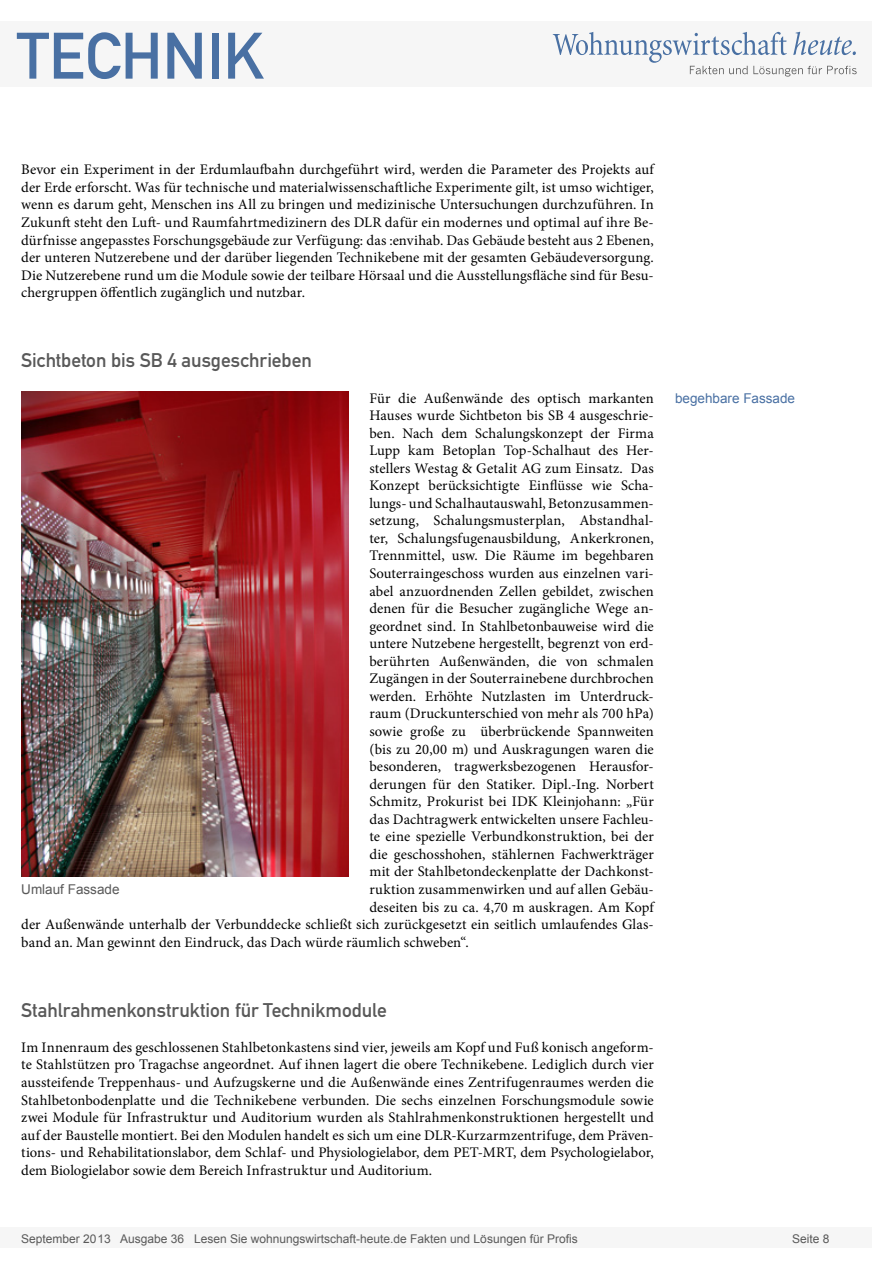
<style>
.page{position:relative;width:893px;height:1263px;background:#fff}
.page>*{position:absolute;margin:0;border:0;box-sizing:border-box;transform-origin:0 0}
.t1{font:64.5px "DIN Mittelschrift";color:#4970a3}
.Überschrift_Grau{font:19.5px "DIN Mittelschrift";letter-spacing:-.005em;color:#595959}
.Fließtext_erste_Zeil{font:14.7px/17.5px "Minion Pro";letter-spacing:.005em;color:#000;text-align:justify}
.Info{font:13.5px "Arial";color:#4970a3}
.Bildunterschrift{font:13.5px "Arial";color:#595959}
.t2{font:12px "Arial";color:#595959}
</style>
<div class="page">
<div style="left:0;top:1227px;width:872px;height:20px;background:#f6f6f6"></div>
<div style="left:0;top:21px;width:872px;height:66px;background:#f6f6f6"></div>
<svg style="left:553px;top:32px;width:304px;height:45px"></svg>
<img style="left:21px;top:392px;width:327px;height:484px">
<h1 class="t1" style="left:17px;top:18px;width:249px">TECHNIK</h1>
<p class="Fließtext_erste_Zeil" style="left:21px;top:161px;width:634px">Bevor ein Experiment in der Erdumlaufbahn durchgeführt wird, werden die Parameter des Projekts auf der Erde erforscht. Was für technische und materialwissenschaftliche Experimente gilt, ist umso wichtiger, wenn es darum geht, Menschen ins All zu bringen und medizinische Untersuchungen durchzuführen. In Zukunft steht den Luft- und Raumfahrtmedizinern des DLR dafür ein modernes und optimal auf ihre Be&shy;dürfnisse angepasstes Forschungsgebäude zur Verfügung: das :envihab. Das Gebäude besteht aus 2 Ebenen, der unteren Nutzerebene und der darüber liegenden Technikebene mit der gesamten Gebäudeversorgung.<br>Die Nutzerebene rund um die Module sowie der teilbare Hörsaal und die Ausstellungsfläche sind für Besu&shy;chergruppen öffentlich zugänglich und nutzbar.</p>
<p class="Überschrift_Grau" style="left:21px;top:349px;width:292px">Sichtbeton bis SB 4 ausgeschrieben</p>
<p class="Fließtext_erste_Zeil" style="left:369px;top:389px;width:286px">Für die Außenwände des optisch markanten</p>
<p class="Fließtext_erste_Zeil" style="left:369px;top:407px;width:286px">Hauses wurde Sichtbeton bis SB 4 ausgeschrie-</p>
<p class="Fließtext_erste_Zeil" style="left:369px;top:424px;width:286px">ben. Nach dem Schalungskonzept der Firma</p>
<p class="Fließtext_erste_Zeil" style="left:369px;top:442px;width:286px">Lupp kam Betoplan Top-Schalhaut des Her-</p>
<p class="Fließtext_erste_Zeil" style="left:369px;top:459px;width:286px">stellers Westag &amp; Getalit AG zum Einsatz. Das</p>
<p class="Fließtext_erste_Zeil" style="left:369px;top:477px;width:286px">Konzept berücksichtigte Einflüsse wie Scha-</p>
<p class="Fließtext_erste_Zeil" style="left:369px;top:494px;width:286px">lungs- und Schalhautauswahl, Betonzusammen-</p>
<p class="Fließtext_erste_Zeil" style="left:369px;top:512px;width:286px">setzung, Schalungsmusterplan, Abstandhal-</p>
<p class="Fließtext_erste_Zeil" style="left:369px;top:529px;width:286px">ter, Schalungsfugenausbildung, Ankerkronen,</p>
<p class="Fließtext_erste_Zeil" style="left:369px;top:547px;width:286px">Trennmittel, usw. Die Räume im begehbaren</p>
<p class="Fließtext_erste_Zeil" style="left:369px;top:565px;width:286px">Souterraingeschoss wurden aus einzelnen vari-</p>
<p class="Fließtext_erste_Zeil" style="left:369px;top:582px;width:286px">abel anzuordnenden Zellen gebildet, zwischen</p>
<p class="Fließtext_erste_Zeil" style="left:369px;top:600px;width:286px">denen für die Besucher zugängliche Wege an-</p>
<p class="Fließtext_erste_Zeil" style="left:369px;top:617px;width:286px">geordnet sind. In Stahlbetonbauweise wird die</p>
<p class="Fließtext_erste_Zeil" style="left:369px;top:635px;width:286px">untere Nutzebene hergestellt, begrenzt von erd-</p>
<p class="Fließtext_erste_Zeil" style="left:369px;top:652px;width:286px">berührten Außenwänden, die von schmalen</p>
<p class="Fließtext_erste_Zeil" style="left:369px;top:670px;width:286px">Zugängen in der Souterrainebene durchbrochen</p>
<p class="Fließtext_erste_Zeil" style="left:369px;top:687px;width:286px">werden. Erhöhte Nutzlasten im Unterdruck-</p>
<p class="Fließtext_erste_Zeil" style="left:369px;top:705px;width:286px">raum (Druckunterschied von mehr als 700 hPa)</p>
<p class="Fließtext_erste_Zeil" style="left:369px;top:723px;width:286px">sowie große zu überbrückende Spannweiten</p>
<p class="Fließtext_erste_Zeil" style="left:369px;top:740px;width:286px">(bis zu 20,00 m) und Auskragungen waren die</p>
<p class="Fließtext_erste_Zeil" style="left:369px;top:758px;width:286px">besonderen, tragwerksbezogenen Herausfor-</p>
<p class="Fließtext_erste_Zeil" style="left:369px;top:775px;width:286px">derungen für den Statiker. Dipl.-Ing. Norbert</p>
<p class="Fließtext_erste_Zeil" style="left:369px;top:793px;width:286px">Schmitz, Prokurist bei IDK Kleinjohann: „Für</p>
<p class="Fließtext_erste_Zeil" style="left:369px;top:810px;width:286px">das Dachtragwerk entwickelten unsere Fachleu-</p>
<p class="Fließtext_erste_Zeil" style="left:369px;top:828px;width:286px">te eine spezielle Verbundkonstruktion, bei der</p>
<p class="Fließtext_erste_Zeil" style="left:369px;top:845px;width:286px">die geschosshohen, stählernen Fachwerkträger</p>
<p class="Fließtext_erste_Zeil" style="left:369px;top:863px;width:286px">mit der Stahlbetondeckenplatte der Dachkonst-</p>
<p class="Fließtext_erste_Zeil" style="left:369px;top:880px;width:286px">ruktion zusammenwirken und auf allen Gebäu-</p>
<p class="Fließtext_erste_Zeil" style="left:369px;top:898px;width:286px">deseiten bis zu ca. 4,70 m auskragen. Am Kopf</p>
<p class="Fließtext_erste_Zeil" style="left:21px;top:916px;width:634px">der Außenwände unterhalb der Verbunddecke schließt sich zurückgesetzt ein seitlich umlaufendes Glas-</p>
<p class="Fließtext_erste_Zeil" style="left:21px;top:933px;width:449px">band an. Man gewinnt den Eindruck, das Dach würde räumlich schweben“.</p>
<p class="Bildunterschrift" style="left:21px;top:880px;width:100px">Umlauf Fassade</p>
<p class="Info" style="left:675px;top:389px;width:122px">begehbare Fassade</p>
<p class="Überschrift_Grau" style="left:21px;top:998px;width:367px">Stahlrahmenkonstruktion für Technikmodule</p>
<p class="Fließtext_erste_Zeil" style="left:21px;top:1038px;width:634px">Im Innenraum des geschlossenen Stahlbetonkastens sind vier, jeweils am Kopf und Fuß konisch angeform&shy;te Stahlstützen pro Tragachse angeordnet. Auf ihnen lagert die obere Technikebene. Lediglich durch vier aussteifende Treppenhaus- und Aufzugskerne und die Außenwände eines Zentrifugenraumes werden die Stahlbetonbodenplatte und die Technikebene verbunden. Die sechs einzelnen Forschungsmodule sowie zwei Module für Infrastruktur und Auditorium wurden als Stahlrahmenkonstruktionen hergestellt und auf der Baustelle montiert. Bei den Modulen handelt es sich um eine DLR-Kurzarmzentrifuge, dem Präven&shy;tions- und Rehabilitationslabor, dem Schlaf- und Physiologielabor, dem PET-MRT, dem Psychologielabor, dem Biologielabor sowie dem Bereich Infrastruktur und Auditorium.</p>
<p class="t2" style="left:21px;top:1230px;width:558px">September 2013 Ausgabe 36 Lesen Sie wohnungswirtschaft-heute.de Fakten und Lösungen für Profis</p>
<p class="t2" style="left:792px;top:1231px;width:39px">Seite 8</p>
</div>
